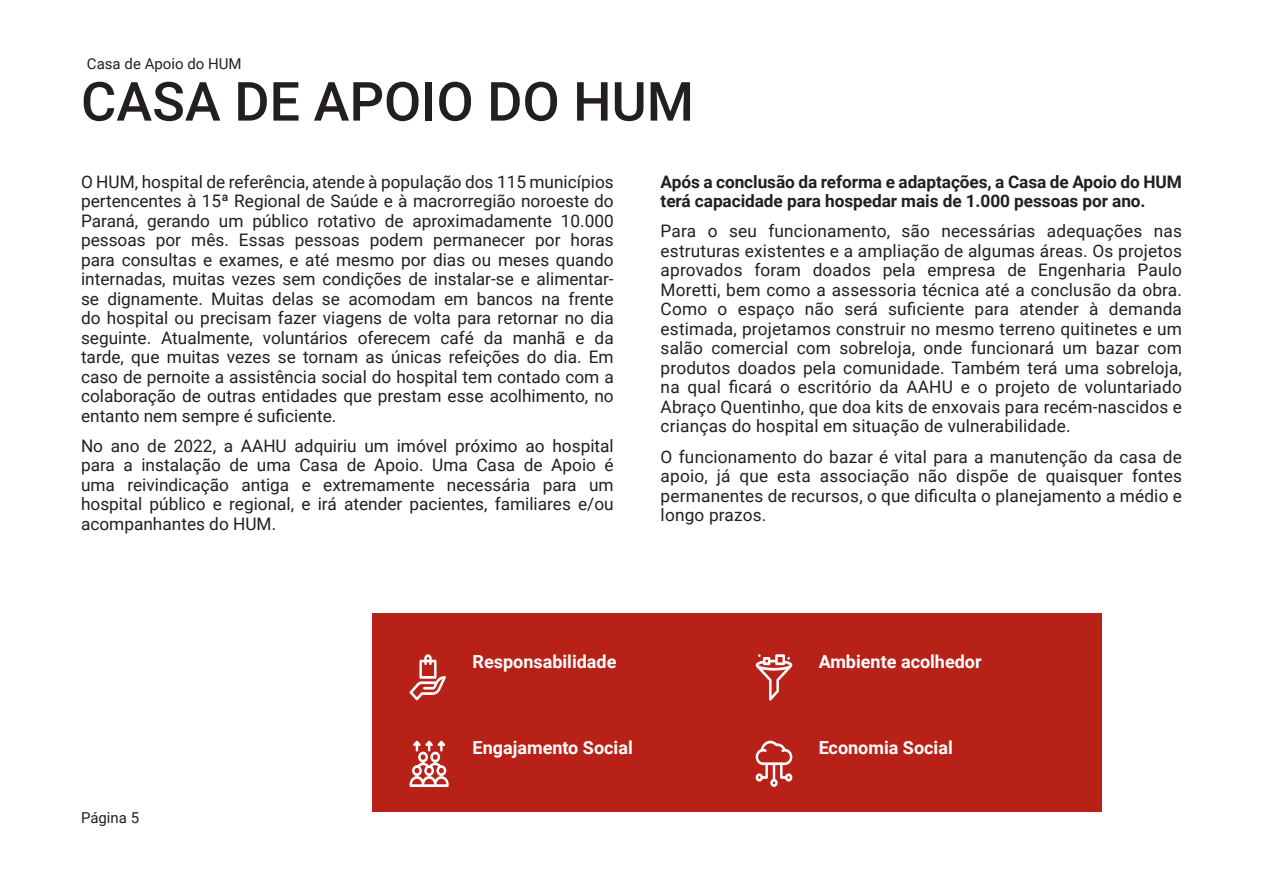
<style>
.page{position:relative;width:1263px;height:893px;background:#fff}
.page>*{position:absolute;margin:0;border:0;box-sizing:border-box;transform-origin:0 0}
._36pt_Size_Align_Lef{font:500 54px "Roboto";color:#231f20}
._12pt_Size_Align_Lef{font:700 18px "Roboto";color:#fff}
._10pt_Size_Align_Lef{font:17.25px/19.5px "Roboto";color:#231f20;text-align:justify}
._10pt_Size_Align_Lef-2{font:700 17.25px/19.5px "Roboto";letter-spacing:-.005em;color:#231f20}
.t1{font:15px "Roboto";color:#231f20}
</style>
<div class="page">
<div style="left:372px;top:613px;width:730px;height:199px;background:#b82117"></div>
<svg style="left:756px;top:654px;width:36px;height:47px"></svg>
<svg style="left:410px;top:740px;width:39px;height:47px"></svg>
<svg style="left:409px;top:654px;width:37px;height:46px"></svg>
<svg style="left:756px;top:741px;width:36px;height:46px"></svg>
<p class="t1" style="left:87px;top:53px;width:156px">Casa de Apoio do HUM</p>
<p class="_36pt_Size_Align_Lef" style="left:81px;top:64px;width:614px">CASA DE APOIO DO HUM</p>
<p class="_10pt_Size_Align_Lef" style="left:81px;top:171px;width:534px">O HUM, hospital de referência, atende à população dos 115 municípios pertencentes à 15ª Regional de Saúde e à macrorregião noroeste do Paraná, gerando um público rotativo de aproximadamente 10.000 pessoas por mês. Essas pessoas podem permanecer por horas para consultas e exames, e até mesmo por dias ou meses quando internadas, muitas vezes sem condições de instalar-se e alimentar&shy;se dignamente. Muitas delas se acomodam em bancos na frente do hospital ou precisam fazer viagens de volta para retornar no dia seguinte. Atualmente, voluntários oferecem café da manhã e da tarde, que muitas vezes se tornam as únicas refeições do dia. Em caso de pernoite a assistência social do hospital tem contado com a colaboração de outras entidades que prestam esse acolhimento, no entanto nem sempre é suficiente.</p>
<p class="_10pt_Size_Align_Lef" style="left:81px;top:435px;width:534px">No ano de 2022, a AAHU adquiriu um imóvel próximo ao hospital para a instalação de uma Casa de Apoio. Uma Casa de Apoio é uma reivindicação antiga e extremamente necessária para um hospital público e regional, e irá atender pacientes, familiares e/ou acompanhantes do HUM.</p>
<p class="_10pt_Size_Align_Lef-2" style="left:661px;top:171px;width:523px">Após a conclusão da reforma e adaptações, a Casa de Apoio do HUM terá capacidade para hospedar mais de 1.000 pessoas por ano.</p>
<p class="_10pt_Size_Align_Lef" style="left:661px;top:221px;width:523px">Para o seu funcionamento, são necessárias adequações nas estruturas existentes e a ampliação de algumas áreas. Os projetos aprovados foram doados pela empresa de Engenharia Paulo Moretti, bem como a assessoria técnica até a conclusão da obra.<br>Como o espaço não será suficiente para atender à demanda estimada, projetamos construir no mesmo terreno quitinetes e um salão comercial com sobreloja, onde funcionará um bazar com produtos doados pela comunidade. Também terá uma sobreloja, na qual ficará o escritório da AAHU e o projeto de voluntariado Abraço Quentinho, que doa kits de enxovais para recém-nascidos e crianças do hospital em situação de vulnerabilidade.</p>
<p class="_10pt_Size_Align_Lef" style="left:661px;top:446px;width:523px">O funcionamento do bazar é vital para a manutenção da casa de apoio, já que esta associação não dispõe de quaisquer fontes permanentes de recursos, o que dificulta o planejamento a médio e longo prazos.</p>
<p class="t1" style="left:81px;top:807px;width:60px">Página 5</p>
<p class="_12pt_Size_Align_Lef" style="left:473px;top:649px;width:145px">Responsabilidade</p>
<p class="_12pt_Size_Align_Lef" style="left:473px;top:735px;width:162px">Engajamento Social</p>
<p class="_12pt_Size_Align_Lef" style="left:819px;top:649px;width:164px">Ambiente acolhedor</p>
<p class="_12pt_Size_Align_Lef" style="left:819px;top:735px;width:136px">Economia Social</p>
</div>
